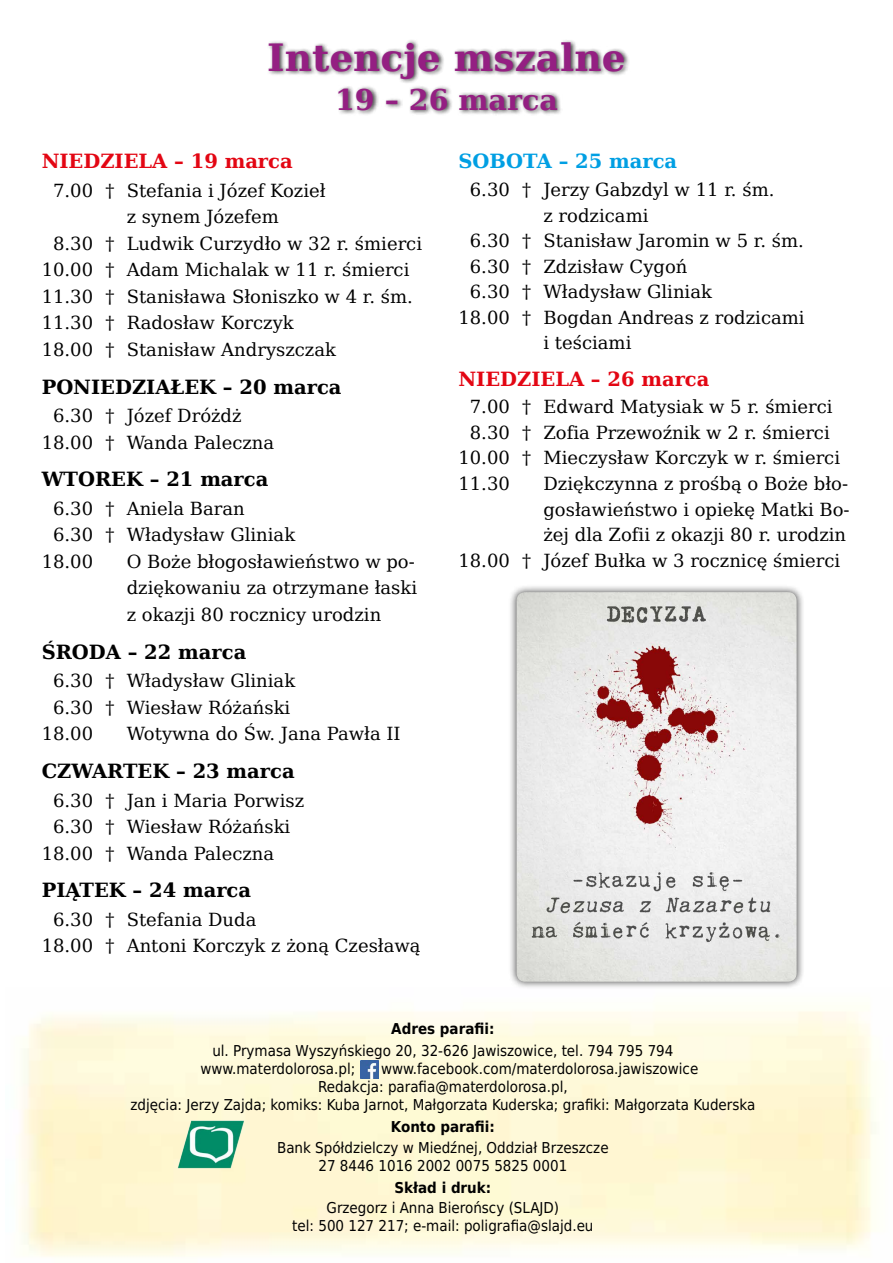
<style>
.page{position:relative;width:893px;height:1263px;background:#fff}
.page>*{position:absolute;margin:0;border:0;box-sizing:border-box;transform-origin:0 0}
.t1{font:700 37.5px "DejaVu Serif";color:#941f82}
.t2{font:700 28.5px "DejaVu Serif";color:#941f82}
.t3{font:700 19.5px "DejaVu Serif";color:#000}
.t4{font:700 19.5px "DejaVu Serif";color:#e30613}
.t5{font:700 19.5px "DejaVu Serif";color:#009fe3}
.t6{font:18px/26.5px "DejaVu Serif";color:#000}
.t7{font:15px/18px "DejaVu Sans Condensed";color:#000;text-align:center}
.t8{font:700 15px "DejaVu Sans Condensed";color:#000}
</style>
<div class="page">
<img style="left:19px;top:1009px;width:858px;height:248px">
<img style="left:178px;top:1120px;width:67px;height:48px">
<img style="left:360px;top:1060px;width:18px;height:18px">
<div style="left:267px;top:39px;width:363px;height:77px;background:#000;opacity:.75"></div>
<div style="left:508px;top:584px;width:297px;height:406px;background:#000;opacity:.75"></div>
<img style="left:517px;top:592px;width:280px;height:390px">
<h1 class="t1" style="left:267px;top:28px;width:360px">Intencje mszalne</h1>
<h2 class="t2" style="left:335px;top:77px;width:224px">19 – 26 marca</h2>
<p class="t4" style="left:42px;top:146px;width:253px">NIEDZIELA – 19 marca</p>
<p class="t6" style="left:53px;top:177px;width:274px">7.00 † Stefania i Józef Kozieł</p>
<p class="t6" style="left:127px;top:203px;width:154px">z synem Józefem</p>
<p class="t6" style="left:53px;top:230px;width:370px">8.30 † Ludwik Curzydło w 32 r. śmierci</p>
<p class="t6" style="left:42px;top:256px;width:369px">10.00 † Adam Michalak w 11 r. śmierci</p>
<p class="t6" style="left:42px;top:283px;width:373px">11.30 † Stanisława Słoniszko w 4 r. śm.</p>
<p class="t6" style="left:42px;top:309px;width:254px">11.30 † Radosław Korczyk</p>
<p class="t6" style="left:42px;top:336px;width:296px">18.00 † Stanisław Andryszczak</p>
<p class="t3" style="left:42px;top:371px;width:301px">PONIEDZIAŁEK – 20 marca</p>
<p class="t6" style="left:42px;top:402px;width:234px;text-indent:11px">6.30 † Józef Dróżdż<br>18.00 † Wanda Paleczna</p>
<p class="t3" style="left:42px;top:464px;width:228px">WTOREK – 21 marca</p>
<p class="t6" style="left:53px;top:495px;width:193px">6.30 † Aniela Baran</p>
<p class="t6" style="left:53px;top:521px;width:244px">6.30 † Władysław Gliniak</p>
<p class="t6" style="left:42px;top:548px;width:53px">18.00</p>
<p class="t6" style="left:127px;top:548px;width:292px">O Boże błogosławieństwo w po&shy;dziękowaniu za otrzymane łaski z okazji 80 rocznicy urodzin</p>
<p class="t3" style="left:42px;top:636px;width:206px">ŚRODA – 22 marca</p>
<p class="t6" style="left:53px;top:667px;width:244px">6.30 † Władysław Gliniak</p>
<p class="t6" style="left:53px;top:694px;width:239px">6.30 † Wiesław Różański</p>
<p class="t6" style="left:42px;top:720px;width:53px">18.00</p>
<p class="t6" style="left:127px;top:720px;width:276px">Wotywna do Św. Jana Pawła II</p>
<p class="t3" style="left:42px;top:756px;width:255px">CZWARTEK – 23 marca</p>
<p class="t6" style="left:53px;top:786px;width:253px">6.30 † Jan i Maria Porwisz</p>
<p class="t6" style="left:53px;top:813px;width:239px">6.30 † Wiesław Różański</p>
<p class="t6" style="left:42px;top:839px;width:234px">18.00 † Wanda Paleczna</p>
<p class="t3" style="left:42px;top:875px;width:211px">PIĄTEK – 24 marca</p>
<p class="t6" style="left:42px;top:906px;width:380px;text-indent:11px">6.30 † Stefania Duda<br>18.00 † Antoni Korczyk z żoną Czesławą</p>
<p class="t5" style="left:458px;top:146px;width:220px">SOBOTA – 25 marca</p>
<p class="t6" style="left:470px;top:176px;width:306px">6.30 † Jerzy Gabzdyl w 11 r. śm.</p>
<p class="t6" style="left:543px;top:201px;width:107px">z rodzicami</p>
<p class="t6" style="left:470px;top:227px;width:336px">6.30 † Stanisław Jaromin w 5 r. śm.</p>
<p class="t6" style="left:470px;top:253px;width:219px">6.30 † Zdzisław Cygoń</p>
<p class="t6" style="left:470px;top:278px;width:244px">6.30 † Władysław Gliniak</p>
<p class="t6" style="left:458px;top:304px;width:348px">18.00 † Bogdan Andreas z rodzicami</p>
<p class="t6" style="left:543px;top:329px;width:90px">i teściami</p>
<p class="t4" style="left:458px;top:363px;width:253px">NIEDZIELA – 26 marca</p>
<p class="t6" style="left:470px;top:393px;width:364px">7.00 † Edward Matysiak w 5 r. śmierci</p>
<p class="t6" style="left:470px;top:419px;width:361px">8.30 † Zofia Przewoźnik w 2 r. śmierci</p>
<p class="t6" style="left:458px;top:444px;width:383px">10.00 † Mieczysław Korczyk w r. śmierci</p>
<p class="t6" style="left:458px;top:470px;width:53px">11.30</p>
<p class="t6" style="left:543px;top:470px;width:306px">Dziękczynna z prośbą o Boże bło-</p>
<p class="t6" style="left:543px;top:495px;width:308px">gosławieństwo i opiekę Matki Bo-</p>
<p class="t6" style="left:543px;top:521px;width:304px">żej dla Zofii z okazji 80 r. urodzin</p>
<p class="t6" style="left:458px;top:546px;width:383px">18.00 † Józef Bułka w 3 rocznicę śmierci</p>
<p class="t8" style="left:391px;top:1016px;width:105px">Adres parafii:</p>
<p class="t7" style="left:200px;top:1041px;width:475px;text-align:left;text-indent:12px">ul. Prymasa Wyszyńskiego 20, 32-626 Jawiszowice, tel. 794 795 794 www.materdolorosa.pl;</p>
<p class="t7" style="left:381px;top:1059px;width:319px">www.facebook.com/materdolorosa.jawiszowice</p>
<p class="t7" style="left:318px;top:1077px;width:251px">Redakcja: parafia@materdolorosa.pl,</p>
<p class="t7" style="left:130px;top:1095px;width:626px">zdjęcia: Jerzy Zajda; komiks: Kuba Jarnot, Małgorzata Kuderska; grafiki: Małgorzata Kuderska</p>
<p class="t8" style="left:391px;top:1115px;width:106px">Konto parafii:</p>
<p class="t7" style="left:277px;top:1138px;width:333px">Bank Spółdzielczy w Miedźnej, Oddział Brzeszcze<br>27 8446 1016 2002 0075 5825 0001</p>
<p class="t8" style="left:394px;top:1175px;width:98px">Skład i druk:</p>
<p class="t7" style="left:292px;top:1198px;width:303px">Grzegorz i Anna Bierońscy (SLAJD)<br>tel: 500 127 217; e-mail: poligrafia@slajd.eu</p>
</div>
